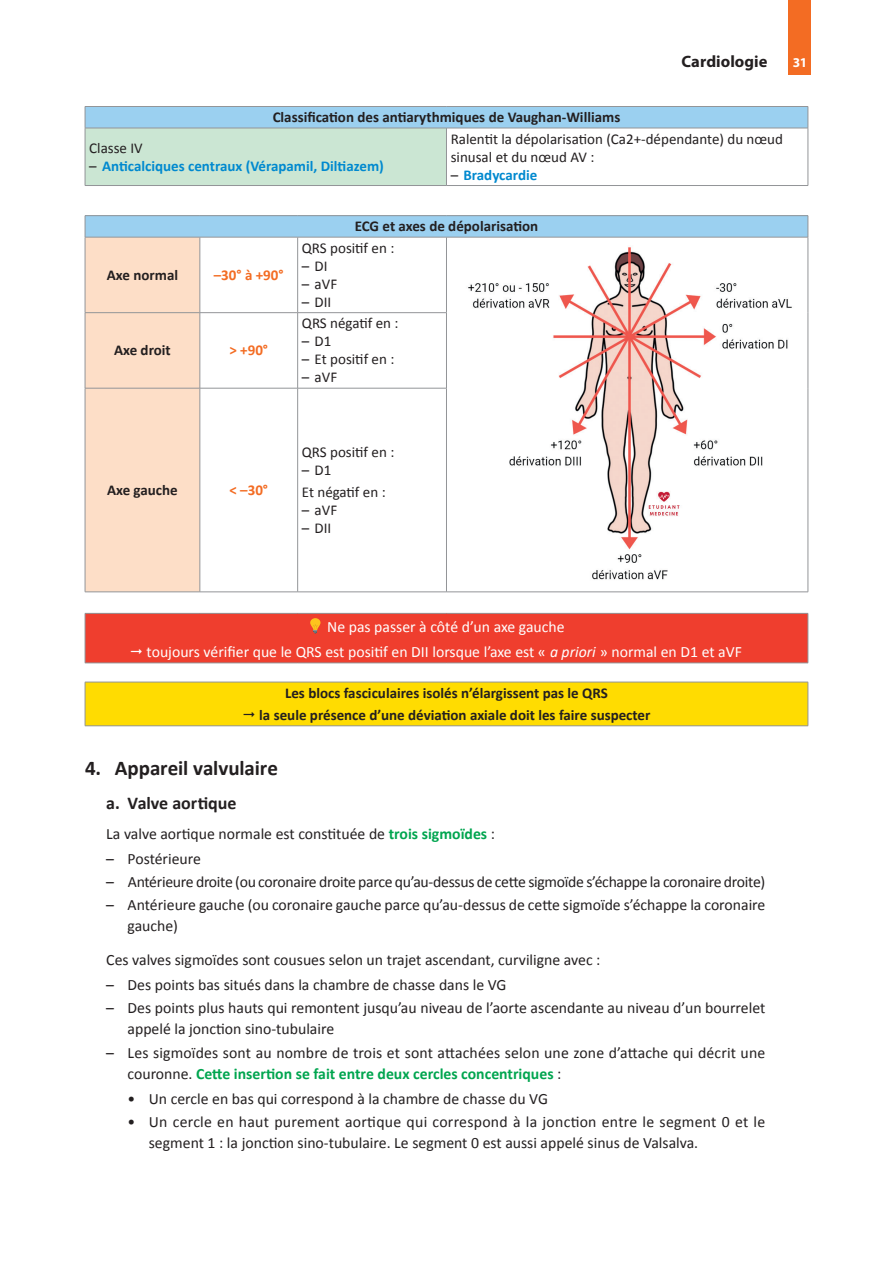
<style>
.page{position:relative;width:893px;height:1263px;background:#fff}
.page>*{position:absolute;margin:0;border:0;box-sizing:border-box;transform-origin:0 0}
.t1{font:700 21px "Calibri";letter-spacing:-.005em;color:#231f20}
.t2{font:700 18px "Calibri";letter-spacing:-.005em;color:#231f20}
.t3{font:700 16.5px "Myriad Pro";letter-spacing:.005em;color:#231f20}
.t4{font:15.75px/21px "Calibri";color:#231f20}
.t5{font:15.75px/25.2px "Calibri";color:#fff;text-align:center}
.t6{font:15.75px "Calibri";letter-spacing:-.02em;color:#231f20}
.t7{font:700 15px/22.2px "Calibri";color:#231f20}
.t8{font:15px/18px "Calibri";color:#231f20}
.t9{font:700 15px "Calibri";color:#0089cf}
.t10{font:700 15px "Calibri";color:#f36c23}
.t11{font:700 13.5px "Myriad Pro";color:#fff}
.s1{font-weight:400;color:#231f20}
.s2{font-style:italic}
.s3{font-weight:700;color:#00a54f}
</style>
<div class="page">
<div style="left:788px;top:0;width:23px;height:75px;background:#f36c23"></div>
<div style="left:85px;top:106px;width:723px;height:22px;background:#9bd0f0"></div>
<div style="left:85px;top:128px;width:361px;height:57px;background:#cbe6d3"></div>
<hr style="left:85px;top:106px;width:361px;height:1px;background:#939598">
<svg style="left:85px;top:107px;width:1px;height:21px"></svg>
<hr style="left:446px;top:106px;width:362px;height:1px;background:#939598">
<svg style="left:808px;top:107px;width:1px;height:21px"></svg>
<hr style="left:808px;top:128px;width:1px;height:57px;background:#939598">
<hr style="left:446px;top:185px;width:362px;height:1px;background:#939598">
<hr style="left:446px;top:128px;width:362px;height:1px;background:#939598">
<hr style="left:85px;top:128px;width:361px;height:1px;background:#939598">
<hr style="left:85px;top:128px;width:1px;height:57px;background:#939598">
<hr style="left:446px;top:128px;width:1px;height:57px;background:#939598">
<hr style="left:85px;top:185px;width:361px;height:1px;background:#939598">
<div style="left:85px;top:216px;width:723px;height:21px;background:#9bd0f0"></div>
<div style="left:85px;top:613px;width:723px;height:50px;background:#ef3e2e"></div>
<hr style="left:85px;top:215px;width:115px;height:1px;background:#939598">
<svg style="left:85px;top:216px;width:115px;height:376px"></svg>
<hr style="left:200px;top:215px;width:98px;height:1px;background:#939598">
<hr style="left:298px;top:215px;width:148px;height:1px;background:#939598">
<hr style="left:446px;top:215px;width:362px;height:1px;background:#939598">
<svg style="left:808px;top:216px;width:1px;height:21px"></svg>
<hr style="left:85px;top:237px;width:1px;height:75px;background:#939598">
<hr style="left:85px;top:312px;width:115px;height:1px;background:#939598">
<hr style="left:85px;top:313px;width:1px;height:75px;background:#939598">
<hr style="left:200px;top:312px;width:98px;height:1px;background:#939598">
<hr style="left:298px;top:312px;width:149px;height:1px;background:#939598">
<hr style="left:85px;top:388px;width:115px;height:1px;background:#939598">
<hr style="left:85px;top:388px;width:1px;height:204px;background:#939598">
<hr style="left:200px;top:388px;width:98px;height:1px;background:#939598">
<hr style="left:298px;top:388px;width:149px;height:1px;background:#939598">
<hr style="left:85px;top:237px;width:115px;height:1px;background:#939598">
<hr style="left:298px;top:237px;width:148px;height:1px;background:#939598">
<hr style="left:200px;top:237px;width:98px;height:1px;background:#939598">
<hr style="left:200px;top:237px;width:1px;height:75px;background:#939598">
<hr style="left:297px;top:237px;width:1px;height:75px;background:#939598">
<hr style="left:200px;top:313px;width:1px;height:75px;background:#939598">
<hr style="left:297px;top:313px;width:1px;height:75px;background:#939598">
<hr style="left:200px;top:388px;width:1px;height:204px;background:#939598">
<hr style="left:297px;top:388px;width:1px;height:204px;background:#939598">
<hr style="left:446px;top:237px;width:362px;height:1px;background:#939598">
<hr style="left:446px;top:237px;width:1px;height:75px;background:#939598">
<hr style="left:808px;top:237px;width:1px;height:76px;background:#939598">
<hr style="left:446px;top:313px;width:1px;height:75px;background:#939598">
<hr style="left:808px;top:313px;width:1px;height:75px;background:#939598">
<hr style="left:446px;top:388px;width:1px;height:204px;background:#939598">
<hr style="left:808px;top:388px;width:1px;height:204px;background:#939598">
<hr style="left:85px;top:592px;width:115px;height:1px;background:#939598">
<hr style="left:200px;top:592px;width:98px;height:1px;background:#939598">
<hr style="left:298px;top:592px;width:148px;height:1px;background:#939598">
<hr style="left:446px;top:592px;width:362px;height:1px;background:#939598">
<hr style="left:85px;top:613px;width:115px;height:1px;background:#939598">
<hr style="left:85px;top:613px;width:1px;height:50px;background:#939598">
<hr style="left:200px;top:613px;width:98px;height:1px;background:#939598">
<hr style="left:298px;top:613px;width:148px;height:1px;background:#939598">
<hr style="left:446px;top:613px;width:362px;height:1px;background:#939598">
<hr style="left:808px;top:613px;width:1px;height:50px;background:#939598">
<hr style="left:85px;top:663px;width:115px;height:1px;background:#939598">
<hr style="left:200px;top:663px;width:98px;height:1px;background:#939598">
<hr style="left:298px;top:663px;width:148px;height:1px;background:#939598">
<hr style="left:446px;top:663px;width:362px;height:1px;background:#939598">
<img style="left:468px;top:247px;width:324px;height:333px">
<svg style="left:310px;top:618px;width:10px;height:16px"></svg>
<div style="left:85px;top:682px;width:723px;height:44px;background:#ffdc01"></div>
<hr style="left:85px;top:682px;width:723px;height:1px;background:#939598">
<hr style="left:85px;top:682px;width:1px;height:44px;background:#939598">
<hr style="left:808px;top:682px;width:1px;height:44px;background:#939598">
<hr style="left:85px;top:725px;width:723px;height:1px;background:#939598">
<p class="t7" style="left:273px;top:106px;width:349px">Classification des antiarythmiques de Vaughan-Williams</p>
<p class="t3" style="left:681px;top:52px;width:88px">Cardiologie</p>
<p class="t11" style="left:793px;top:55px;width:16px">31</p>
<p class="t8" style="left:451px;top:130px;width:334px">Ralentit la dépolarisation (Ca2+-dépendante) du nœud sinusal et du nœud AV :</p>
<p class="t9" style="left:451px;top:165px;width:88px"><span class="s1">–</span> Bradycardie</p>
<p class="t7" style="left:355px;top:215px;width:185px">ECG et axes de dépolarisation</p>
<p class="t8" style="left:89px;top:139px;width:55px">Classe IV</p>
<p class="t9" style="left:89px;top:156px;width:296px"><span class="s1">–</span> Anticalciques centraux (Vérapamil, Diltiazem)</p>
<p class="t7" style="left:107px;top:264px;width:73px">Axe normal</p>
<p class="t10" style="left:214px;top:265px;width:71px">–30° à +90°</p>
<p class="t7" style="left:114px;top:339px;width:58px">Axe droit</p>
<p class="t10" style="left:229px;top:341px;width:40px">&gt; +90°</p>
<p class="t8" style="left:302px;top:239px;width:94px">QRS positif en :</p>
<p class="t8" style="left:302px;top:257px;width:27px">– DI</p>
<p class="t8" style="left:302px;top:275px;width:37px">– aVF</p>
<p class="t8" style="left:302px;top:293px;width:31px">– DII</p>
<p class="t8" style="left:302px;top:314px;width:98px">QRS négatif en :</p>
<p class="t8" style="left:302px;top:332px;width:31px">– D1</p>
<p class="t8" style="left:302px;top:350px;width:94px">– Et positif en :</p>
<p class="t8" style="left:302px;top:368px;width:37px">– aVF</p>
<p class="t7" style="left:107px;top:479px;width:72px">Axe gauche</p>
<p class="t10" style="left:229px;top:480px;width:40px">&lt; –30°</p>
<p class="t8" style="left:302px;top:443px;width:94px">QRS positif en :</p>
<p class="t8" style="left:302px;top:459px;width:85px;line-height:22.2px">– D1<br>Et négatif en :</p>
<p class="t8" style="left:302px;top:501px;width:37px">– aVF</p>
<p class="t8" style="left:302px;top:519px;width:31px">– DII</p>
<p class="t5" style="left:147px;top:614px;width:597px">Ne pas passer à côté d’un axe gauche<br>toujours vérifier que le QRS est positif en DII lorsque l’axe est « <span class="s2">a priori</span> » normal en D1 et aVF</p>
<p class="t7" style="left:259px;top:681px;width:393px;text-indent:26px">Les blocs fasciculaires isolés n’élargissent pas le QRS<br>la seule présence d’une déviation axiale doit les faire suspecter</p>
<h1 class="t1" style="left:85px;top:755px;width:194px">4. Appareil valvulaire</h1>
<p class="t2" style="left:106px;top:792px;width:132px">a. Valve aortique</p>
<p class="t4" style="left:106px;top:823px;width:390px">La valve aortique normale est constituée de <span class="s3">trois sigmoïdes</span> :</p>
<p class="t4" style="left:106px;top:848px;width:96px">– Postérieure</p>
<p class="t6" style="left:106px;top:872px;width:660px">– Antérieure droite (ou coronaire droite parce qu’au-dessus de cette sigmoïde s’échappe la coronaire droite)</p>
<p class="t4" style="left:128px;top:894px;width:639px;text-indent:-21px">– Antérieure gauche (ou coronaire gauche parce qu’au-dessus de cette sigmoïde s’échappe la coronaire gauche)</p>
<p class="t4" style="left:106px;top:949px;width:496px">Ces valves sigmoïdes sont cousues selon un trajet ascendant, curviligne avec :</p>
<p class="t4" style="left:106px;top:974px;width:402px">– Des points bas situés dans la chambre de chasse dans le VG</p>
<p class="t4" style="left:128px;top:998px;width:639px;text-indent:-21px">– Des points plus hauts qui remontent jusqu’au niveau de l’aorte ascendante au niveau d’un bourrelet appelé la jonction sino-tubulaire</p>
<p class="t4" style="left:128px;top:1042px;width:639px;text-indent:-21px">– Les sigmoïdes sont au nombre de trois et sont attachées selon une zone d’attache qui décrit une couronne. <span class="s3">Cette insertion se fait entre deux cercles concentriques</span> :</p>
<p class="t4" style="left:128px;top:1088px;width:422px">• Un cercle en bas qui correspond à la chambre de chasse du VG</p>
<p class="t4" style="left:149px;top:1111px;width:618px;text-indent:-21px">• Un cercle en haut purement aortique qui correspond à la jonction entre le segment 0 et le segment 1 : la jonction sino-tubulaire. Le segment 0 est aussi appelé sinus de Valsalva.</p>
</div>
